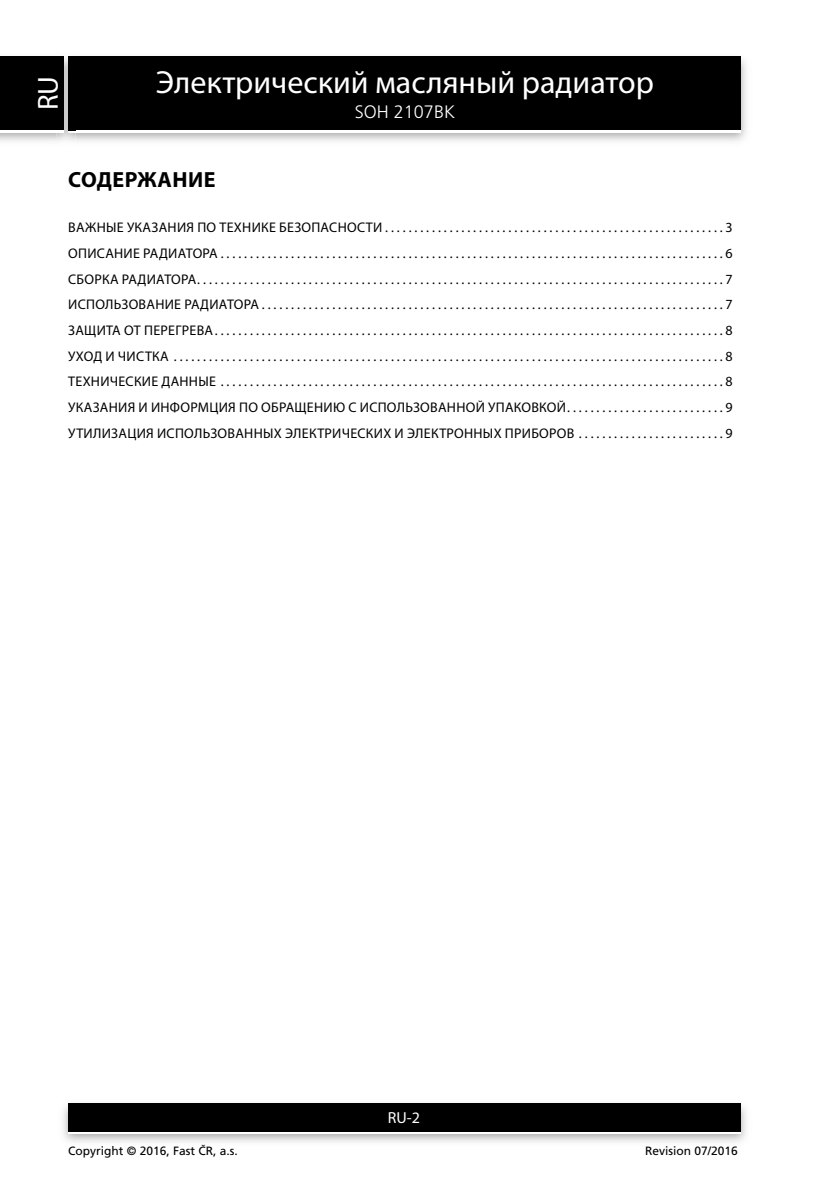
<style>
.page{position:relative;width:840px;height:1191px;background:#fff}
.page>*{position:absolute;margin:0;border:0;box-sizing:border-box;transform-origin:0 0}
.t1{font:32px "Myriad Pro";color:#fff}
.t2{font:29px "Myriad Pro";color:#fff}
.t3{font:700 22px "Myriad Pro";letter-spacing:.02em;color:#000}
.t4{font:300 18px "Frutiger CE";color:#fff}
.t5{font:16px "Myriad Pro";color:#fff}
.obsah_7{font:14px "Myriad Pro";letter-spacing:.02em;color:#000}
.t6{font:12px "Frutiger CE";color:#000}
</style>
<div class="page">
<img style="left:0;top:56px;width:746px;height:85px">
<div style="left:68px;top:59px;width:672px;height:74px;background:#fff"></div>
<div style="left:68px;top:57px;width:672px;height:73px;background:#000"></div>
<img style="left:63px;top:1103px;width:683px;height:39px">
<div style="left:68px;top:1106px;width:672px;height:28px;background:linear-gradient(to right,#fff,#fff)"></div>
<div style="left:68px;top:1103px;width:672px;height:28px;background:#000"></div>
<img style="left:57px;top:56px;width:18px;height:85px">
<img style="left:68px;top:130px;width:7px;height:3px">
<svg style="left:68px;top:57px;width:7px;height:2px"></svg>
<img style="left:68px;top:59px;width:7px;height:71px">
<div style="left:0;top:59px;width:64px;height:74px;background:#fff"></div>
<div style="left:0;top:57px;width:64px;height:73px;background:#000"></div>
<h2 class="t2" style="left:30px;top:110px;width:36px;rotate:-90deg">RU</h2>
<h1 class="t1" style="left:156px;top:62px;width:499px">Электрический масляный радиатор</h1>
<p class="t4" style="left:354px;top:102px;width:102px">SOH 2107BK</p>
<p class="t3" style="left:68px;top:165px;width:149px">СОДЕРЖАНИЕ</p>
<p class="obsah_7" style="left:68px;top:219px;width:665px">ВАЖНЫЕ УКАЗАНИЯ ПО ТЕХНИКЕ БЕЗОПАСНОСТИ . . . . . . . . . . . . . . . . . . . . . . . . . . . . . . . . . . . . . . . . . . . . . . . . . . . . . . . . . . 3</p>
<p class="obsah_7" style="left:68px;top:245px;width:665px">ОПИСАНИЕ РАДИАТОРА . . . . . . . . . . . . . . . . . . . . . . . . . . . . . . . . . . . . . . . . . . . . . . . . . . . . . . . . . . . . . . . . . . . . . . . . . . . . . . . . . . . . . . 6</p>
<p class="obsah_7" style="left:68px;top:270px;width:665px">СБОРКА РАДИАТОРА . . . . . . . . . . . . . . . . . . . . . . . . . . . . . . . . . . . . . . . . . . . . . . . . . . . . . . . . . . . . . . . . . . . . . . . . . . . . . . . . . . . . . . . . . . 7</p>
<p class="obsah_7" style="left:68px;top:296px;width:665px">ИСПОЛЬЗОВАНИЕ РАДИАТОРА . . . . . . . . . . . . . . . . . . . . . . . . . . . . . . . . . . . . . . . . . . . . . . . . . . . . . . . . . . . . . . . . . . . . . . . . . . . . . . . 7</p>
<p class="obsah_7" style="left:68px;top:322px;width:665px">ЗАЩИТА ОТ ПЕРЕГРЕВА . . . . . . . . . . . . . . . . . . . . . . . . . . . . . . . . . . . . . . . . . . . . . . . . . . . . . . . . . . . . . . . . . . . . . . . . . . . . . . . . . . . . . . . 8</p>
<p class="obsah_7" style="left:68px;top:347px;width:665px">УХОД И ЧИСТКА . . . . . . . . . . . . . . . . . . . . . . . . . . . . . . . . . . . . . . . . . . . . . . . . . . . . . . . . . . . . . . . . . . . . . . . . . . . . . . . . . . . . . . . . . . . . . . 8</p>
<p class="obsah_7" style="left:68px;top:373px;width:665px">ТЕХНИЧЕСКИЕ ДАННЫЕ . . . . . . . . . . . . . . . . . . . . . . . . . . . . . . . . . . . . . . . . . . . . . . . . . . . . . . . . . . . . . . . . . . . . . . . . . . . . . . . . . . . . . . 8</p>
<p class="obsah_7" style="left:68px;top:399px;width:665px">УКАЗАНИЯ И ИНФОРМЦИЯ ПО ОБРАЩЕНИЮ С ИСПОЛЬЗОВАННОЙ УПАКОВКОЙ . . . . . . . . . . . . . . . . . . . . . . . . . . . 9</p>
<p class="obsah_7" style="left:68px;top:424px;width:665px">УТИЛИЗАЦИЯ ИСПОЛЬЗОВАННЫХ ЭЛЕКТРИЧЕСКИХ И ЭЛЕКТРОННЫХ ПРИБОРОВ . . . . . . . . . . . . . . . . . . . . . . . . . 9</p>
<p class="t5" style="left:388px;top:1108px;width:34px">RU-2</p>
<p class="t6" style="left:68px;top:1144px;width:171px">Copyright © 2016, Fast ČR, a.s.</p>
<p class="t6" style="left:644px;top:1144px;width:94px">Revision 07/2016</p>
</div>
